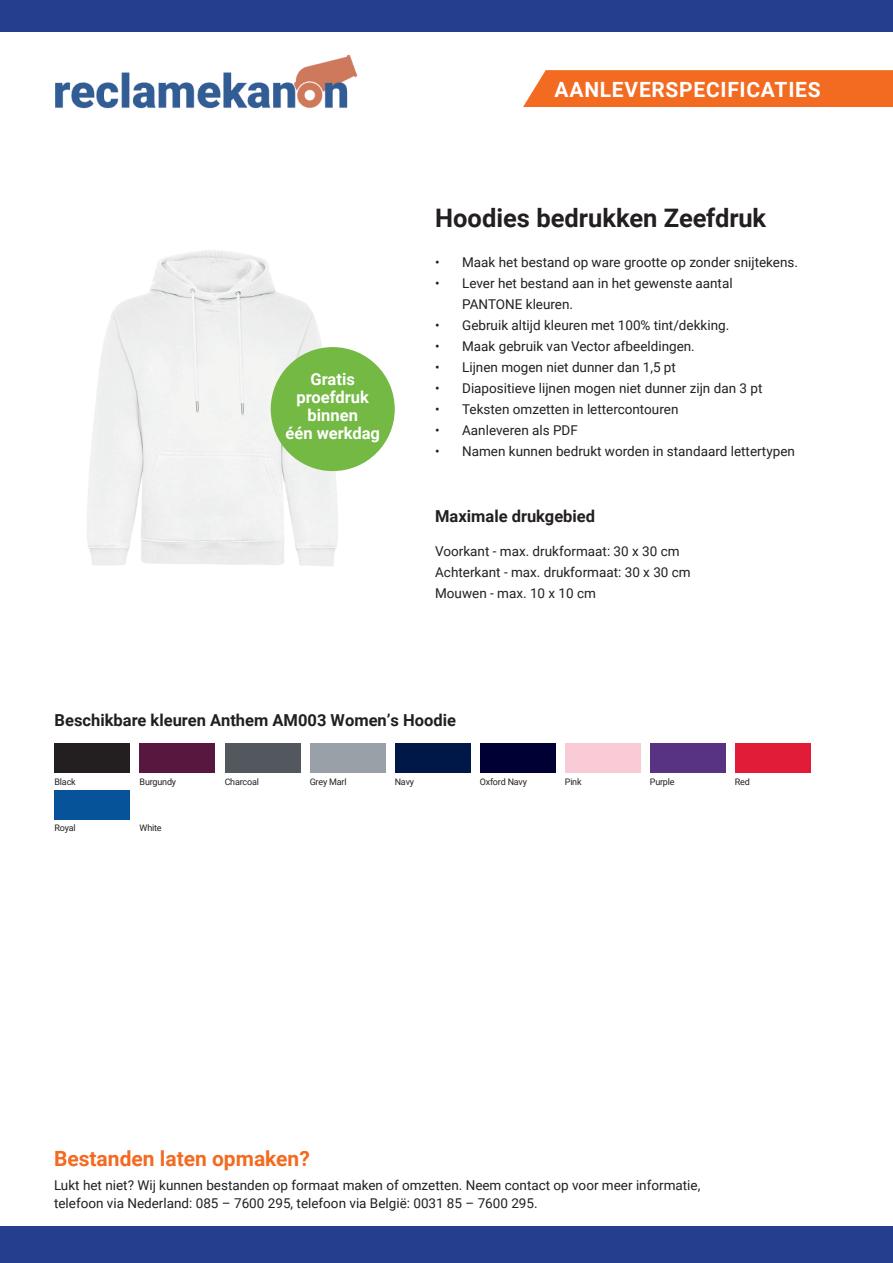
<style>
.page{position:relative;width:893px;height:1263px;background:#fff}
.page>*{position:absolute;margin:0;border:0;box-sizing:border-box;transform-origin:0 0}
.t1{font:700 25.5px "Roboto";color:#231f20}
.t2{font:700 21px "Roboto";color:#f36a21}
.t3{font:700 21px "Roboto";letter-spacing:.035em;color:#fff}
.t4{font:700 16.5px "Roboto";color:#231f20}
.t5{font:700 16.5px/18px "Roboto";color:#fff;text-align:center}
.t6{font:13.5px/21px "Roboto";color:#231f20}
.t7{font:9px "Roboto";letter-spacing:-.02em;color:#231f20}
</style>
<div class="page">
<div style="left:0;top:0;width:893px;height:32px;background:#253f8e"></div>
<div style="left:0;top:1227px;width:893px;height:36px;background:#253f8e"></div>
<div style="left:523px;top:70px;width:370px;height:37px;background:#f36a21"></div>
<img style="left:55px;top:54px;width:303px;height:55px">
<img style="left:87px;top:250px;width:262px;height:316px">
<div style="left:55px;top:744px;width:75px;height:29px;background:#231f20"></div>
<div style="left:140px;top:744px;width:75px;height:29px;background:#57173e"></div>
<div style="left:225px;top:744px;width:75px;height:29px;background:#52585e"></div>
<div style="left:310px;top:744px;width:75px;height:29px;background:#9aa0a8"></div>
<div style="left:395px;top:744px;width:75px;height:29px;background:#001848"></div>
<div style="left:480px;top:744px;width:75px;height:29px;background:#000034"></div>
<div style="left:565px;top:744px;width:75px;height:29px;background:#f9cbd7"></div>
<div style="left:650px;top:744px;width:76px;height:29px;background:#583384"></div>
<div style="left:735px;top:744px;width:76px;height:29px;background:#e11c39"></div>
<div style="left:55px;top:790px;width:75px;height:29px;background:#06539a"></div>
<div style="left:271px;top:347px;width:124px;height:124px;background:#73b943;border-radius:50%"></div>
<h2 class="t3" style="left:555px;top:75px;width:268px">AANLEVERSPECIFICATIES</h2>
<p class="t5" style="left:285px;top:370px;width:96px">Gratis proefdruk binnen<br>één werkdag</p>
<h1 class="t1" style="left:435px;top:200px;width:333px">Hoodies bedrukken Zeefdruk</h1>
<p class="t6" style="left:435px;top:252px;width:364px">• Maak het bestand op ware grootte op zonder snijtekens.</p>
<p class="t6" style="left:462px;top:273px;width:272px;text-indent:-27px">• Lever het bestand aan in het gewenste aantal<br>PANTONE kleuren.</p>
<p class="t6" style="left:435px;top:315px;width:296px">• Gebruik altijd kleuren met 100% tint/dekking.</p>
<p class="t6" style="left:435px;top:336px;width:261px">• Maak gebruik van Vector afbeeldingen.</p>
<p class="t6" style="left:435px;top:357px;width:242px">• Lijnen mogen niet dunner dan 1,5 pt</p>
<p class="t6" style="left:435px;top:378px;width:329px">• Diapositieve lijnen mogen niet dunner zijn dan 3 pt</p>
<p class="t6" style="left:435px;top:399px;width:245px">• Teksten omzetten in lettercontouren</p>
<p class="t6" style="left:435px;top:420px;width:144px">• Aanleveren als PDF</p>
<p class="t6" style="left:435px;top:441px;width:361px">• Namen kunnen bedrukt worden in standaard lettertypen</p>
<p class="t4" style="left:435px;top:505px;width:162px">Maximale drukgebied</p>
<p class="t6" style="left:435px;top:540px;width:257px">Voorkant - max. drukformaat: 30 x 30 cm<br>Achterkant - max. drukformaat: 30 x 30 cm<br>Mouwen - max. 10 x 10 cm</p>
<p class="t4" style="left:55px;top:708px;width:403px">Beschikbare kleuren Anthem AM003 Women’s Hoodie</p>
<p class="t7" style="left:55px;top:775px;width:23px">Black</p>
<p class="t7" style="left:140px;top:775px;width:38px">Burgundy</p>
<p class="t7" style="left:225px;top:775px;width:36px">Charcoal</p>
<p class="t7" style="left:310px;top:775px;width:38px">Grey Marl</p>
<p class="t7" style="left:395px;top:775px;width:21px">Navy</p>
<p class="t7" style="left:480px;top:775px;width:49px">Oxford Navy</p>
<p class="t7" style="left:565px;top:775px;width:18px">Pink</p>
<p class="t7" style="left:650px;top:775px;width:26px">Purple</p>
<p class="t7" style="left:735px;top:775px;width:16px">Red</p>
<p class="t7" style="left:55px;top:822px;width:23px">Royal</p>
<p class="t7" style="left:140px;top:822px;width:24px">White</p>
<h2 class="t2" style="left:54px;top:1144px;width:257px">Bestanden laten opmaken?</h2>
<p class="t6" style="left:54px;top:1176px;width:648px;line-height:18px">Lukt het niet? Wij kunnen bestanden op formaat maken of omzetten. Neem contact op voor meer informatie, telefoon via Nederland: 085 – 7600 295, telefoon via België: 0031 85 – 7600 295.</p>
</div>
